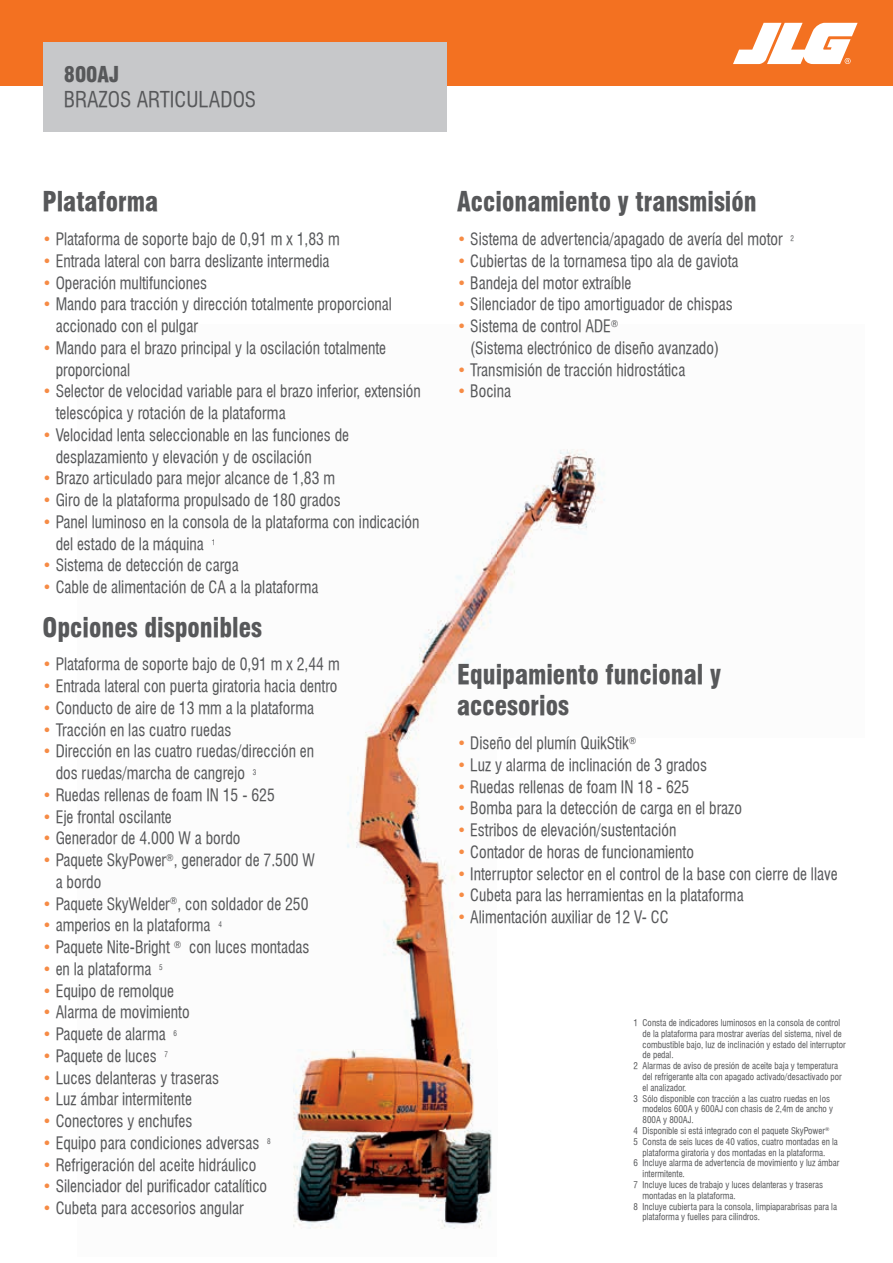
<style>
.page{position:relative;width:893px;height:1263px;background:#fff}
.page>*{position:absolute;margin:0;border:0;box-sizing:border-box;transform-origin:0 0}
.t1{font:26.25px/31.5px "Swiss 721 Black Condensed BT";color:#57585a;scale:.95 1}
.t2{font:21px "Swiss 721 Condensed BT";color:#57585a}
.t3{font:21px "Swiss 721 Black Condensed BT";color:#57585a}
.t4{font:16.5px/21.8px "Swiss 721 Condensed BT";color:#57585a;scale:.95 1}
.t5{font:9px "Swiss 721 Condensed BT";color:#57585a}
.s1{color:#f68b45}
</style>
<div class="page">
<div style="left:0;top:0;width:893px;height:85px;background:#f37121"></div>
<div style="left:43px;top:43px;width:403px;height:89px;background:#c7c8ca"></div>
<svg style="left:733px;top:23px;width:125px;height:41px"></svg>
<img style="left:293px;top:449px;width:312px;height:780px">
<p class="t3" style="left:64px;top:62px;width:57px">800AJ</p>
<p class="t2" style="left:64px;top:87px;width:194px">BRAZOS ARTICULADOS</p>
<h1 class="t1" style="left:43px;top:186px;width:123px">Plataforma</h1>
<p class="t4" style="left:43px;top:228px;width:314px"><span class="s1">•</span> Plataforma de soporte bajo de 0,91 m x 1,83 m</p>
<p class="t4" style="left:43px;top:250px;width:304px"><span class="s1">•</span> Entrada lateral con barra deslizante intermedia</p>
<p class="t4" style="left:43px;top:272px;width:175px"><span class="s1">•</span> Operación multifunciones</p>
<p class="t4" style="left:56px;top:293px;width:356px;text-indent:-13px"><span class="s1">•</span> Mando para tracción y dirección totalmente proporcional accionado con el pulgar</p>
<p class="t4" style="left:56px;top:337px;width:349px;text-indent:-13px"><span class="s1">•</span> Mando para el brazo principal y la oscilación totalmente proporcional</p>
<p class="t4" style="left:56px;top:380px;width:386px;text-indent:-13px"><span class="s1">•</span> Selector de velocidad variable para el brazo inferior, extensión telescópica y rotación de la plataforma</p>
<p class="t4" style="left:56px;top:424px;width:310px;text-indent:-13px"><span class="s1">•</span> Velocidad lenta seleccionable en las funciones de desplazamiento y elevación y de oscilación</p>
<p class="t4" style="left:43px;top:467px;width:310px"><span class="s1">•</span> Brazo articulado para mejor alcance de 1,83 m</p>
<p class="t4" style="left:43px;top:489px;width:315px"><span class="s1">•</span> Giro de la plataforma propulsado de 180 grados</p>
<p class="t4" style="left:56px;top:511px;width:384px;text-indent:-13px"><span class="s1">•</span> Panel luminoso en la consola de la plataforma con indicación del estado de la máquina <sup>1</sup></p>
<p class="t4" style="left:43px;top:554px;width:208px"><span class="s1">•</span> Sistema de detección de carga</p>
<p class="t4" style="left:43px;top:576px;width:292px"><span class="s1">•</span> Cable de alimentación de CA a la plataforma</p>
<h1 class="t1" style="left:43px;top:611px;width:233px">Opciones disponibles</h1>
<p class="t4" style="left:43px;top:653px;width:314px"><span class="s1">•</span> Plataforma de soporte bajo de 0,91 m x 2,44 m</p>
<p class="t4" style="left:43px;top:675px;width:312px"><span class="s1">•</span> Entrada lateral con puerta giratoria hacia dentro</p>
<p class="t4" style="left:43px;top:697px;width:287px"><span class="s1">•</span> Conducto de aire de 13 mm a la plataforma</p>
<p class="t4" style="left:43px;top:719px;width:200px"><span class="s1">•</span> Tracción en las cuatro ruedas</p>
<p class="t4" style="left:56px;top:740px;width:274px;text-indent:-13px"><span class="s1">•</span> Dirección en las cuatro ruedas/dirección en dos ruedas/marcha de cangrejo <sup>3</sup></p>
<p class="t4" style="left:43px;top:784px;width:246px"><span class="s1">•</span> Ruedas rellenas de foam IN 15 - 625</p>
<p class="t4" style="left:43px;top:806px;width:138px"><span class="s1">•</span> Eje frontal oscilante</p>
<p class="t4" style="left:43px;top:827px;width:210px"><span class="s1">•</span> Generador de 4.000 W a bordo</p>
<p class="t4" style="left:56px;top:849px;width:274px;text-indent:-13px"><span class="s1">•</span> Paquete SkyPower<sup>®</sup>, generador de 7.500 W a bordo</p>
<p class="t4" style="left:43px;top:893px;width:282px"><span class="s1">•</span> Paquete SkyWelder<sup>®</sup>, con soldador de 250</p>
<p class="t4" style="left:43px;top:914px;width:190px"><span class="s1">•</span> amperios en la plataforma <sup>4</sup></p>
<p class="t4" style="left:43px;top:936px;width:283px"><span class="s1">•</span> Paquete Nite-Bright <sup>®</sup> con luces montadas</p>
<p class="t4" style="left:43px;top:958px;width:128px"><span class="s1">•</span> en la plataforma <sup>5</sup></p>
<p class="t4" style="left:43px;top:980px;width:140px"><span class="s1">•</span> Equipo de remolque</p>
<p class="t4" style="left:43px;top:1001px;width:156px"><span class="s1">•</span> Alarma de movimiento</p>
<p class="t4" style="left:43px;top:1023px;width:143px"><span class="s1">•</span> Paquete de alarma <sup>6</sup></p>
<p class="t4" style="left:43px;top:1045px;width:134px"><span class="s1">•</span> Paquete de luces <sup>7</sup></p>
<p class="t4" style="left:43px;top:1067px;width:187px"><span class="s1">•</span> Luces delanteras y traseras</p>
<p class="t4" style="left:43px;top:1088px;width:159px"><span class="s1">•</span> Luz ámbar intermitente</p>
<p class="t4" style="left:43px;top:1110px;width:159px"><span class="s1">•</span> Conectores y enchufes</p>
<p class="t4" style="left:43px;top:1132px;width:242px"><span class="s1">•</span> Equipo para condiciones adversas <sup>8</sup></p>
<p class="t4" style="left:43px;top:1154px;width:227px"><span class="s1">•</span> Refrigeración del aceite hidráulico</p>
<p class="t4" style="left:43px;top:1175px;width:238px"><span class="s1">•</span> Silenciador del purificador catalítico</p>
<p class="t4" style="left:43px;top:1197px;width:213px"><span class="s1">•</span> Cubeta para accesorios angular</p>
<h1 class="t1" style="left:457px;top:186px;width:317px">Accionamiento y transmisión</h1>
<p class="t4" style="left:457px;top:228px;width:356px"><span class="s1">•</span> Sistema de advertencia/apagado de avería del motor <sup>2</sup></p>
<p class="t4" style="left:457px;top:250px;width:298px"><span class="s1">•</span> Cubiertas de la tornamesa tipo ala de gaviota</p>
<p class="t4" style="left:457px;top:272px;width:185px"><span class="s1">•</span> Bandeja del motor extraíble</p>
<p class="t4" style="left:457px;top:293px;width:292px"><span class="s1">•</span> Silenciador de tipo amortiguador de chispas</p>
<p class="t4" style="left:470px;top:315px;width:263px;text-indent:-13px"><span class="s1">•</span> Sistema de control ADE<sup>®<br></sup>(Sistema electrónico de diseño avanzado)</p>
<p class="t4" style="left:457px;top:359px;width:242px"><span class="s1">•</span> Transmisión de tracción hidrostática</p>
<p class="t4" style="left:457px;top:380px;width:58px"><span class="s1">•</span> Bocina</p>
<h1 class="t1" style="left:457px;top:658px;width:279px">Equipamiento funcional y accesorios</h1>
<p class="t4" style="left:457px;top:732px;width:190px"><span class="s1">•</span> Diseño del plumín QuikStik<sup>®</sup></p>
<p class="t4" style="left:457px;top:754px;width:265px"><span class="s1">•</span> Luz y alarma de inclinación de 3 grados</p>
<p class="t4" style="left:457px;top:776px;width:246px"><span class="s1">•</span> Ruedas rellenas de foam IN 18 - 625</p>
<p class="t4" style="left:457px;top:797px;width:301px"><span class="s1">•</span> Bomba para la detección de carga en el brazo</p>
<p class="t4" style="left:457px;top:819px;width:232px"><span class="s1">•</span> Estribos de elevación/sustentación</p>
<p class="t4" style="left:457px;top:841px;width:251px"><span class="s1">•</span> Contador de horas de funcionamiento</p>
<p class="t4" style="left:457px;top:863px;width:402px"><span class="s1">•</span> Interruptor selector en el control de la base con cierre de llave</p>
<p class="t4" style="left:457px;top:884px;width:303px"><span class="s1">•</span> Cubeta para las herramientas en la plataforma</p>
<p class="t4" style="left:457px;top:906px;width:224px"><span class="s1">•</span> Alimentación auxiliar de 12 V- CC</p>
<p class="t5" style="left:634px;top:1017px;width:208px">1 Consta de indicadores luminosos en la consola de control</p>
<p class="t5" style="left:643px;top:1028px;width:201px">de la plataforma para mostrar averías del sistema, nivel de</p>
<p class="t5" style="left:643px;top:1039px;width:205px">combustible bajo, luz de inclinación y estado del interruptor</p>
<p class="t5" style="left:643px;top:1050px;width:33px">de pedal.</p>
<p class="t5" style="left:634px;top:1060px;width:206px">2 Alarmas de aviso de presión de aceite baja y temperatura</p>
<p class="t5" style="left:643px;top:1071px;width:201px">del refrigerante alta con apagado activado/desactivado por</p>
<p class="t5" style="left:643px;top:1082px;width:45px">el analizador.</p>
<p class="t5" style="left:634px;top:1093px;width:198px">3 Sólo disponible con tracción a las cuatro ruedas en los</p>
<p class="t5" style="left:643px;top:1104px;width:192px">modelos 600A y 600AJ con chasis de 2,4m de ancho y</p>
<p class="t5" style="left:643px;top:1114px;width:53px">800A y 800AJ.</p>
<p class="t5" style="left:634px;top:1125px;width:197px">4 Disponible si está integrado con el paquete SkyPower<sup>®</sup></p>
<p class="t5" style="left:634px;top:1136px;width:206px">5 Consta de seis luces de 40 vatios, cuatro montadas en la</p>
<p class="t5" style="left:643px;top:1147px;width:184px">plataforma giratoria y dos montadas en la plataforma.</p>
<p class="t5" style="left:634px;top:1158px;width:207px">6 Incluye alarma de advertencia de movimiento y luz ámbar</p>
<p class="t5" style="left:643px;top:1168px;width:44px">intermitente.</p>
<p class="t5" style="left:634px;top:1179px;width:191px">7 Incluye luces de trabajo y luces delanteras y traseras</p>
<p class="t5" style="left:643px;top:1190px;width:95px">montadas en la plataforma.</p>
<p class="t5" style="left:634px;top:1201px;width:205px">8 Incluye cubierta para la consola, limpiaparabrisas para la</p>
<p class="t5" style="left:643px;top:1212px;width:119px">plataforma y fuelles para cilindros.</p>
</div>
